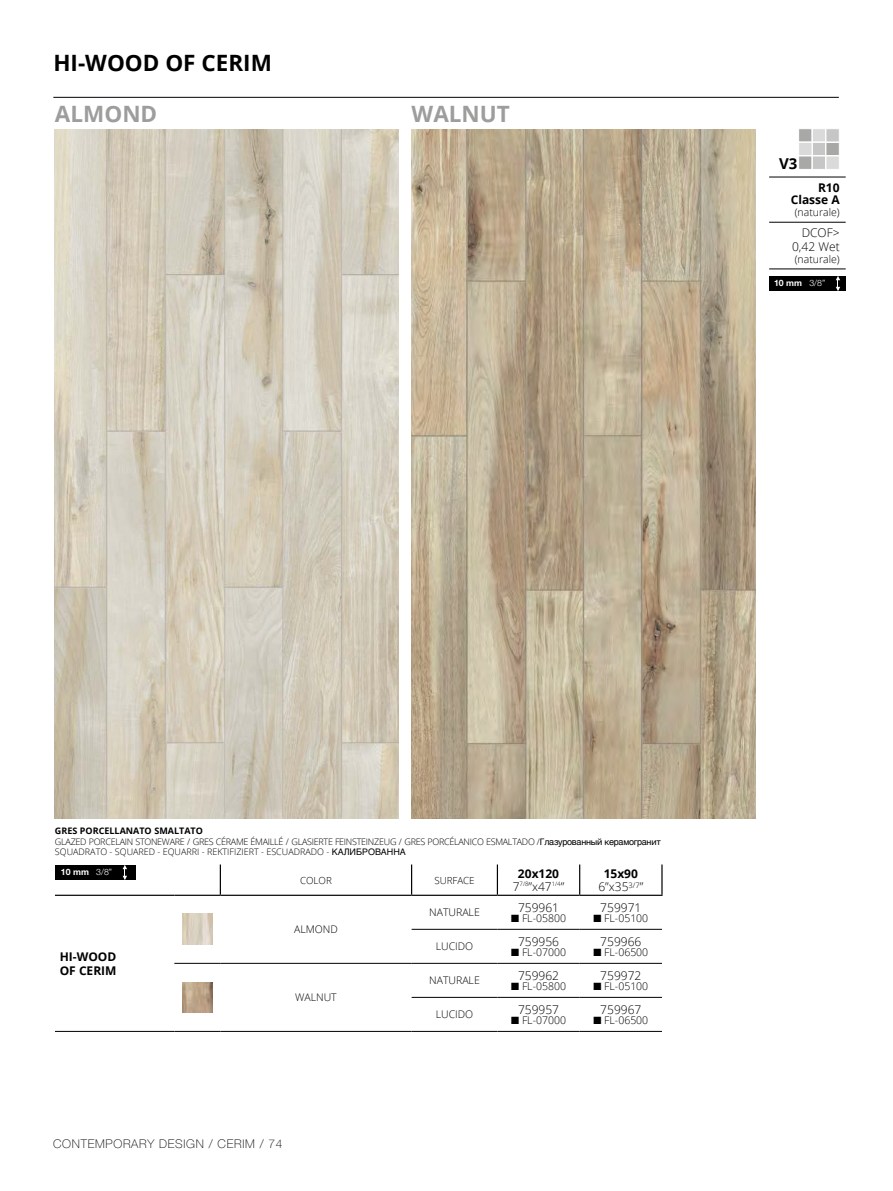
<style>
.page{position:relative;width:893px;height:1191px;background:#fff}
.page>*{position:absolute;margin:0;border:0;box-sizing:border-box;transform-origin:0 0}
.t1{font:700 22.5px "Open Sans";color:#000}
.t2{font:700 22.5px "Open Sans";color:#9d9d9c}
.t3{font:700 15px "Open Sans";color:#000}
.t4{font:300 12px/12px "Open Sans";color:#000;text-align:center}
.t5{font:700 12px/12px "Open Sans";color:#000;text-align:center}
.t6{font:100 12px "Helvetica Neue LT Std";letter-spacing:.06em;color:#000}
.t7{font:300 10.5px "Open Sans";color:#000}
.t8{font:300 9.75px "Open Sans";color:#000}
.t9{font:300 9px/10.8px "Open Sans";letter-spacing:-.03em;color:#000}
.t10{font:700 8.7px "Helvetica Neue LT Std";color:#fff}
.s1{font-weight:300}
.s2{font-weight:700}
.s3{font-family:"Helvetica";font-weight:400}
.s4{font-family:"Helvetica Cyr Upright";font-weight:400}
</style>
<div class="page">
<img style="left:412px;top:129px;width:344px;height:689px">
<img style="left:54px;top:129px;width:344px;height:689px">
<hr style="left:53px;top:97px;width:786px;height:1px;background:#000">
<hr style="left:412px;top:929px;width:85px;height:1px;background:#000">
<hr style="left:497px;top:929px;width:83px;height:1px;background:#000">
<hr style="left:580px;top:929px;width:82px;height:1px;background:#000">
<hr style="left:174px;top:963px;width:46px;height:1px;background:#000">
<hr style="left:220px;top:963px;width:192px;height:1px;background:#000">
<hr style="left:412px;top:963px;width:85px;height:1px;background:#000">
<hr style="left:497px;top:963px;width:83px;height:1px;background:#000">
<hr style="left:580px;top:963px;width:82px;height:1px;background:#000">
<hr style="left:412px;top:997px;width:85px;height:1px;background:#000">
<hr style="left:497px;top:997px;width:83px;height:1px;background:#000">
<hr style="left:580px;top:997px;width:82px;height:1px;background:#000">
<hr style="left:55px;top:1031px;width:119px;height:1px;background:#000">
<hr style="left:174px;top:1031px;width:46px;height:1px;background:#000">
<hr style="left:220px;top:1031px;width:192px;height:1px;background:#000">
<hr style="left:412px;top:1031px;width:85px;height:1px;background:#000">
<hr style="left:497px;top:1031px;width:83px;height:1px;background:#000">
<hr style="left:580px;top:1031px;width:82px;height:1px;background:#000">
<hr style="left:220px;top:864px;width:1px;height:30px;background:#000">
<hr style="left:411px;top:864px;width:1px;height:30px;background:#000">
<hr style="left:497px;top:864px;width:1px;height:30px;background:#000">
<hr style="left:579px;top:864px;width:1px;height:30px;background:#000">
<hr style="left:661px;top:864px;width:2px;height:30px;background:#000">
<hr style="left:55px;top:894px;width:119px;height:2px;background:#000">
<hr style="left:174px;top:894px;width:46px;height:2px;background:#000">
<hr style="left:220px;top:894px;width:192px;height:2px;background:#000">
<hr style="left:412px;top:894px;width:85px;height:2px;background:#000">
<hr style="left:497px;top:894px;width:83px;height:2px;background:#000">
<hr style="left:580px;top:894px;width:83px;height:2px;background:#000">
<img style="left:182px;top:914px;width:31px;height:30px">
<img style="left:182px;top:982px;width:31px;height:30px">
<div style="left:55px;top:865px;width:80px;height:15px;background:#000"></div>
<svg style="left:123px;top:865px;width:4px;height:15px"></svg>
<hr style="left:769px;top:177px;width:77px;height:1px;background:#000">
<hr style="left:769px;top:222px;width:77px;height:1px;background:#000">
<hr style="left:769px;top:268px;width:77px;height:1px;background:#000">
<div style="left:798px;top:128px;width:14px;height:15px;background:#a8a8a7;border:1px solid #fff"></div>
<div style="left:812px;top:128px;width:14px;height:15px;background:#dadada;border:1px solid #fff"></div>
<div style="left:812px;top:142px;width:14px;height:14px;background:#c6c6c6"></div>
<div style="left:798px;top:142px;width:14px;height:14px;background:#dadada;border:1px solid #fff"></div>
<div style="left:825px;top:142px;width:15px;height:14px;background:#a8a8a7;border:1px solid #fff"></div>
<div style="left:798px;top:155px;width:14px;height:15px;background:#a8a8a7;border:1px solid #fff"></div>
<div style="left:812px;top:155px;width:14px;height:15px;background:#c6c6c6;border:1px solid #fff"></div>
<div style="left:825px;top:128px;width:15px;height:15px;background:#c6c6c6;border:1px solid #fff"></div>
<div style="left:825px;top:155px;width:15px;height:15px;background:#dadada;border:1px solid #fff"></div>
<hr style="left:812px;top:128px;width:1px;height:42px;background:#fff">
<hr style="left:825px;top:128px;width:1px;height:42px;background:#fff">
<hr style="left:798px;top:142px;width:42px;height:1px;background:#fff">
<hr style="left:798px;top:155px;width:42px;height:1px;background:#fff">
<div style="left:769px;top:276px;width:77px;height:15px;background:#000"></div>
<svg style="left:836px;top:276px;width:4px;height:15px"></svg>
<h1 class="t1" style="left:53px;top:47px;width:220px">HI-WOOD OF CERIM</h1>
<h1 class="t2" style="left:55px;top:98px;width:104px">ALMOND</h1>
<h1 class="t2" style="left:412px;top:98px;width:100px">WALNUT</h1>
<h2 class="t3" style="left:779px;top:153px;width:20px">V3</h2>
<h3 class="t5" style="left:791px;top:181px;width:50px;text-align:right">R10<br>Classe A</h3>
<p class="t7" style="left:795px;top:205px;width:46px">(naturale)</p>
<h3 class="t4" style="left:792px;top:226px;width:49px;line-height:13.5px;text-align:right">DCOF&gt;<br>0,42 Wet</h3>
<p class="t7" style="left:795px;top:252px;width:46px">(naturale)</p>
<p class="t10" style="left:774px;top:278px;width:53px">10 mm <span class="s1">3/8”</span></p>
<p class="t9" style="left:55px;top:825px;width:607px"><span class="s2">GRES PORCELLANATO SMALTATO<br></span>GLAZED PORCELAIN STONEWARE / GRES CÉRAME ÉMAILLÉ / GLASIERTE FEINSTEINZEUG / GRES PORCÉLANICO ESMALTADO /<span class="s3">Глазурованный керамогранит<br></span>SQUADRATO - SQUARED - EQUARRI - REKTIFIZIERT - ESCUADRADO - <span class="s4">КАЛИБРОВАННА</span></p>
<p class="t10" style="left:61px;top:866px;width:53px">10 mm <span class="s1">3/8”</span></p>
<h3 class="t5" style="left:60px;top:950px;width:58px;line-height:13.4px;text-align:left">HI-WOOD<br>OF CERIM</h3>
<p class="t8" style="left:300px;top:873px;width:33px">COLOR</p>
<p class="t8" style="left:434px;top:873px;width:42px">SURFACE</p>
<h3 class="t5" style="left:513px;top:868px;width:53px">20x120<br><span class="s1">7</span><sup>7/8</sup><span class="s1">”x47</span><sup>1/4</sup><span class="s1">”</span></h3>
<h3 class="t4" style="left:598px;top:867px;width:46px"><span class="s2">15x90<br></span>6”x35<sup>3/7</sup>”</h3>
<p class="t7" style="left:294px;top:922px;width:45px">ALMOND</p>
<p class="t7" style="left:295px;top:990px;width:43px">WALNUT</p>
<p class="t7" style="left:429px;top:905px;width:52px">NATURALE</p>
<h3 class="t4" style="left:518px;top:901px;width:43px">759961</h3>
<p class="t7" style="left:511px;top:911px;width:56px">■ FL-05800</p>
<h3 class="t4" style="left:600px;top:901px;width:43px">759971</h3>
<p class="t7" style="left:593px;top:911px;width:56px">■ FL-05100</p>
<p class="t7" style="left:436px;top:939px;width:39px">LUCIDO</p>
<h3 class="t4" style="left:518px;top:935px;width:43px">759956</h3>
<p class="t7" style="left:511px;top:945px;width:56px">■ FL-07000</p>
<h3 class="t4" style="left:600px;top:935px;width:43px">759966</h3>
<p class="t7" style="left:593px;top:945px;width:56px">■ FL-06500</p>
<p class="t7" style="left:429px;top:973px;width:52px">NATURALE</p>
<h3 class="t4" style="left:518px;top:969px;width:43px">759962</h3>
<p class="t7" style="left:511px;top:979px;width:56px">■ FL-05800</p>
<h3 class="t4" style="left:600px;top:969px;width:43px">759972</h3>
<p class="t7" style="left:593px;top:979px;width:56px">■ FL-05100</p>
<p class="t7" style="left:436px;top:1007px;width:39px">LUCIDO</p>
<h3 class="t4" style="left:518px;top:1003px;width:43px">759957</h3>
<p class="t7" style="left:511px;top:1013px;width:56px">■ FL-07000</p>
<h3 class="t4" style="left:600px;top:1003px;width:43px">759967</h3>
<p class="t7" style="left:593px;top:1013px;width:56px">■ FL-06500</p>
<h3 class="t6" style="left:53px;top:1137px;width:231px">CONTEMPORARY DESIGN / CERIM / 74</h3>
</div>
